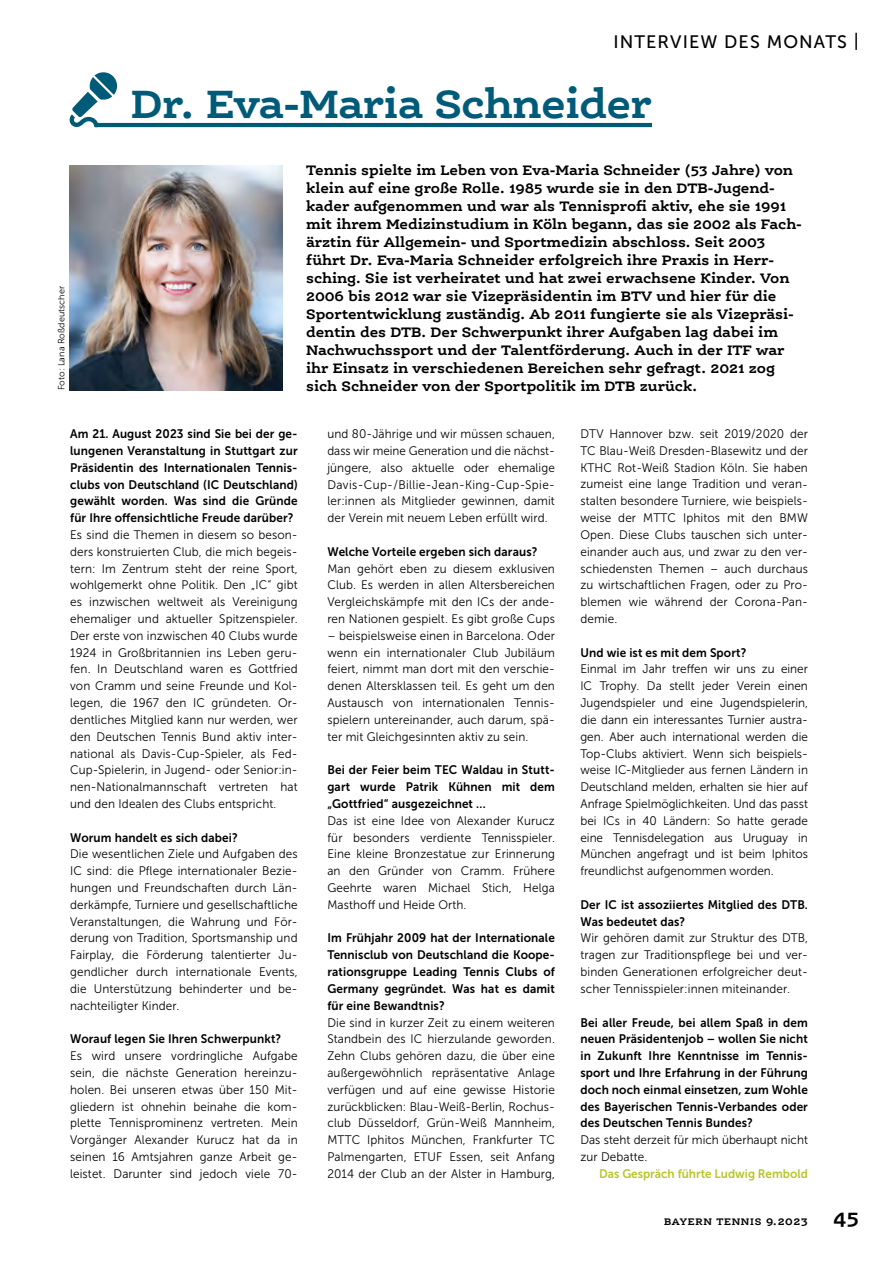
<style>
.page{position:relative;width:893px;height:1263px;background:#fff}
.page>*{position:absolute;margin:0;border:0;box-sizing:border-box;transform-origin:0 0}
.t1{font:700 42px "Ernestine Pro";letter-spacing:-.02em;color:#005b78}
.t2{font:18px "Museo Sans 500";letter-spacing:.06em;color:#000}
.t3{font:700 14.7px/18px "Ernestine Pro";letter-spacing:-.005em;color:#000}
.t4{font:12.3px/16.8px "Museo Sans 300";letter-spacing:.01em;color:#000;text-align:justify;scale:.95 1}
.t5{font:12.3px/16.8px "Museo Sans 700";letter-spacing:.01em;color:#000;text-align:justify;scale:.95 1}
.t6{font:12.3px "Museo Sans 700";color:#b8c52c;scale:.95 1}
.t7{font:700 10.2px "Ernestine Pro";letter-spacing:.065em;color:#000}
.t8{font:9px "Museo Sans 300";letter-spacing:.005em;color:#000}
.s1{font-size:11.25px}
.s2{font-size:21px}
</style>
<div class="page">
<hr style="left:95px;top:123px;width:557px;height:4px;background:#005b78">
<svg style="left:69px;top:72px;width:49px;height:55px"></svg>
<img style="left:70px;top:166px;width:213px;height:224px">
<h2 class="t2" style="left:613px;top:31px;width:247px">INTERVIEW DES MONATS |</h2>
<p class="t8" style="left:57px;top:390px;width:106px;rotate:-90deg">Foto: Lana Roßdeutscher</p>
<h1 class="t1" style="left:131px;top:77px;width:523px">Dr. Eva-Maria Schneider</h1>
<p class="t3" style="left:306px;top:161px;width:497px">Tennis spielte im Leben von Eva-Maria Schneider (53 Jahre) von klein auf eine große Rolle. 1985 wurde sie in den DTB-Jugend&shy;kader aufgenommen und war als Tennisprofi aktiv, ehe sie 1991 mit ihrem Medizinstudium in Köln begann, das sie 2002 als Fach&shy;ärztin für Allgemein- und Sportmedizin abschloss. Seit 2003 führt Dr. Eva-Maria Schneider erfolgreich ihre Praxis in Herr&shy;sching. Sie ist verheiratet und hat zwei erwachsene Kinder. Von 2006 bis 2012 war sie Vizepräsidentin im BTV und hier für die Sportentwicklung zuständig. Ab 2011 fungierte sie als Vizepräsi&shy;dentin des DTB. Der Schwerpunkt ihrer Aufgaben lag dabei im Nachwuchssport und der Talentförderung. Auch in der ITF war ihr Einsatz in verschiedenen Bereichen sehr gefragt. 2021 zog sich Schneider von der Sportpolitik im DTB zurück.</p>
<p class="t5" style="left:70px;top:425px;width:241px">Am 21. August 2023 sind Sie bei der ge&shy;lungenen Veranstaltung in Stuttgart zur Präsidentin des Internationalen Tennis&shy;clubs von Deutschland (IC Deutschland) gewählt worden. Was sind die Gründe für Ihre offensichtliche Freude darüber?</p>
<p class="t4" style="left:70px;top:526px;width:241px">Es sind die Themen in diesem so beson&shy;ders konstruierten Club, die mich begeis&shy;tern: Im Zentrum steht der reine Sport, wohlgemerkt ohne Politik. Den „IC“ gibt es inzwischen weltweit als Vereinigung ehemaliger und aktueller Spitzenspieler.<br>Der erste von inzwischen 40 Clubs wurde 1924 in Großbritannien ins Leben geru&shy;fen. In Deutschland waren es Gottfried von Cramm und seine Freunde und Kol&shy;legen, die 1967 den IC gründeten. Or&shy;dentliches Mitglied kann nur werden, wer den Deutschen Tennis Bund aktiv inter&shy;national als Davis-Cup-Spieler, als Fed-Cup-Spielerin, in Jugend- oder Senior:in&shy;nen-Nationalmannschaft vertreten hat und den Idealen des Clubs entspricht.</p>
<p class="t5" style="left:70px;top:829px;width:178px">Worum handelt es sich dabei?</p>
<p class="t4" style="left:70px;top:846px;width:241px">Die wesentlichen Ziele und Aufgaben des IC sind: die Pflege internationaler Bezie&shy;hungen und Freundschaften durch Län&shy;derkämpfe, Turniere und gesellschaftliche Veranstaltungen, die Wahrung und För&shy;derung von Tradition, Sportsmanship und Fairplay, die Förderung talentierter Ju&shy;gendlicher durch internationale Events, die Unterstützung behinderter und be&shy;nachteiligter Kinder.</p>
<p class="t5" style="left:70px;top:1031px;width:224px">Worauf legen Sie Ihren Schwerpunkt?</p>
<p class="t4" style="left:70px;top:1048px;width:241px;text-align:left">Es wird unsere vordringliche Aufgabe sein, die nächste Generation hereinzu&shy;holen. Bei unseren etwas über 150 Mit&shy;gliedern ist ohnehin beinahe die kom&shy;plette Tennisprominenz vertreten. Mein Vorgänger Alexander Kurucz hat da in seinen 16 Amtsjahren ganze Arbeit ge&shy;leistet. Darunter sind jedoch viele 70-</p>
<p class="t4" style="left:327px;top:426px;width:241px;text-align:left">und 80-Jährige und wir müssen schauen, dass wir meine Generation und die nächst&shy;jüngere, also aktuelle oder ehemalige Davis-Cup-/Billie-Jean-King-Cup-Spie&shy;ler:innen als Mitglieder gewinnen, damit der Verein mit neuem Leben erfüllt wird.</p>
<p class="t5" style="left:327px;top:543px;width:223px">Welche Vorteile ergeben sich daraus?</p>
<p class="t4" style="left:327px;top:560px;width:241px">Man gehört eben zu diesem exklusiven Club. Es werden in allen Altersbereichen Vergleichskämpfe mit den ICs der ande&shy;ren Nationen gespielt. Es gibt große Cups</p>
<p class="t4" style="left:327px;top:627px;width:241px">– beispielsweise einen in Barcelona. Oder wenn ein internationaler Club Jubiläum feiert, nimmt man dort mit den verschie&shy;denen Altersklassen teil. Es geht um den Austausch von internationalen Tennis&shy;spielern untereinander, auch darum, spä&shy;ter mit Gleichgesinnten aktiv zu sein.</p>
<p class="t5" style="left:327px;top:762px;width:241px">Bei der Feier beim TEC Waldau in Stutt&shy;gart wurde Patrik Kühnen mit dem „Gottfried“ ausgezeichnet …</p>
<p class="t4" style="left:327px;top:812px;width:241px">Das ist eine Idee von Alexander Kurucz für besonders verdiente Tennisspieler.<br>Eine kleine Bronzestatue zur Erinnerung an den Gründer von Cramm. Frühere Geehrte waren Michael Stich, Helga Masthoff und Heide Orth.</p>
<p class="t5" style="left:327px;top:930px;width:241px">Im Frühjahr 2009 hat der Internationale Tennisclub von Deutschland die Koope&shy;rationsgruppe Leading Tennis Clubs of Germany gegründet. Was hat es damit für eine Bewandtnis?</p>
<p class="t4" style="left:327px;top:1014px;width:241px;text-align:left">Die sind in kurzer Zeit zu einem weiteren Standbein des IC hierzulande geworden.<br>Zehn Clubs gehören dazu, die über eine außergewöhnlich repräsentative Anlage verfügen und auf eine gewisse Historie zurückblicken: Blau-Weiß-Berlin, Rochus&shy;club Düsseldorf, Grün-Weiß Mannheim, MTTC Iphitos München, Frankfurter TC Palmengarten, ETUF Essen, seit Anfang 2014 der Club an der Alster in Hamburg,</p>
<p class="t4" style="left:580px;top:425px;width:241px;text-align:left">DTV Hannover bzw. seit 2019/2020 der TC Blau-Weiß Dresden-Blasewitz und der KTHC Rot-Weiß Stadion Köln. Sie haben zumeist eine lange Tradition und veran&shy;stalten besondere Turniere, wie beispiels&shy;weise der MTTC Iphitos mit den BMW Open. Diese Clubs tauschen sich unter&shy;einander auch aus, und zwar zu den ver&shy;schiedensten Themen – auch durchaus zu wirtschaftlichen Fragen, oder zu Pro&shy;blemen wie während der Corona-Pan&shy;demie.</p>
<p class="t5" style="left:580px;top:644px;width:176px">Und wie ist es mit dem Sport?</p>
<p class="t4" style="left:580px;top:661px;width:241px">Einmal im Jahr treffen wir uns zu einer IC Trophy. Da stellt jeder Verein einen Jugendspieler und eine Jugendspielerin, die dann ein interessantes Turnier austra&shy;gen. Aber auch international werden die Top-Clubs aktiviert. Wenn sich beispiels&shy;weise IC-Mitglieder aus fernen Ländern in Deutschland melden, erhalten sie hier auf Anfrage Spielmöglichkeiten. Und das passt bei ICs in 40 Ländern: So hatte gerade eine Tennisdelegation aus Uruguay in München angefragt und ist beim Iphitos freundlichst aufgenommen worden.</p>
<p class="t5" style="left:580px;top:896px;width:241px">Der IC ist assoziiertes Mitglied des DTB.<br>Was bedeutet das?</p>
<p class="t4" style="left:580px;top:930px;width:241px">Wir gehören damit zur Struktur des DTB, tragen zur Traditionspflege bei und ver&shy;binden Generationen erfolgreicher deut&shy;scher Tennisspieler:innen miteinander.</p>
<p class="t5" style="left:580px;top:1014px;width:241px">Bei aller Freude, bei allem Spaß in dem neuen Präsidentenjob – wollen Sie nicht in Zukunft Ihre Kenntnisse im Tennis&shy;sport und Ihre Erfahrung in der Führung doch noch einmal einsetzen, zum Wohle des Bayerischen Tennis-Verbandes oder des Deutschen Tennis Bundes?</p>
<p class="t4" style="left:580px;top:1132px;width:241px">Das steht derzeit für mich überhaupt nicht zur Debatte.</p>
<p class="t6" style="left:599px;top:1167px;width:221px">Das Gespräch führte Ludwig Rembold</p>
<p class="t7" style="left:664px;top:1214px;width:196px">BAYERN TENNIS <span class="s1">9.2023</span> <span class="s2">45</span></p>
</div>
